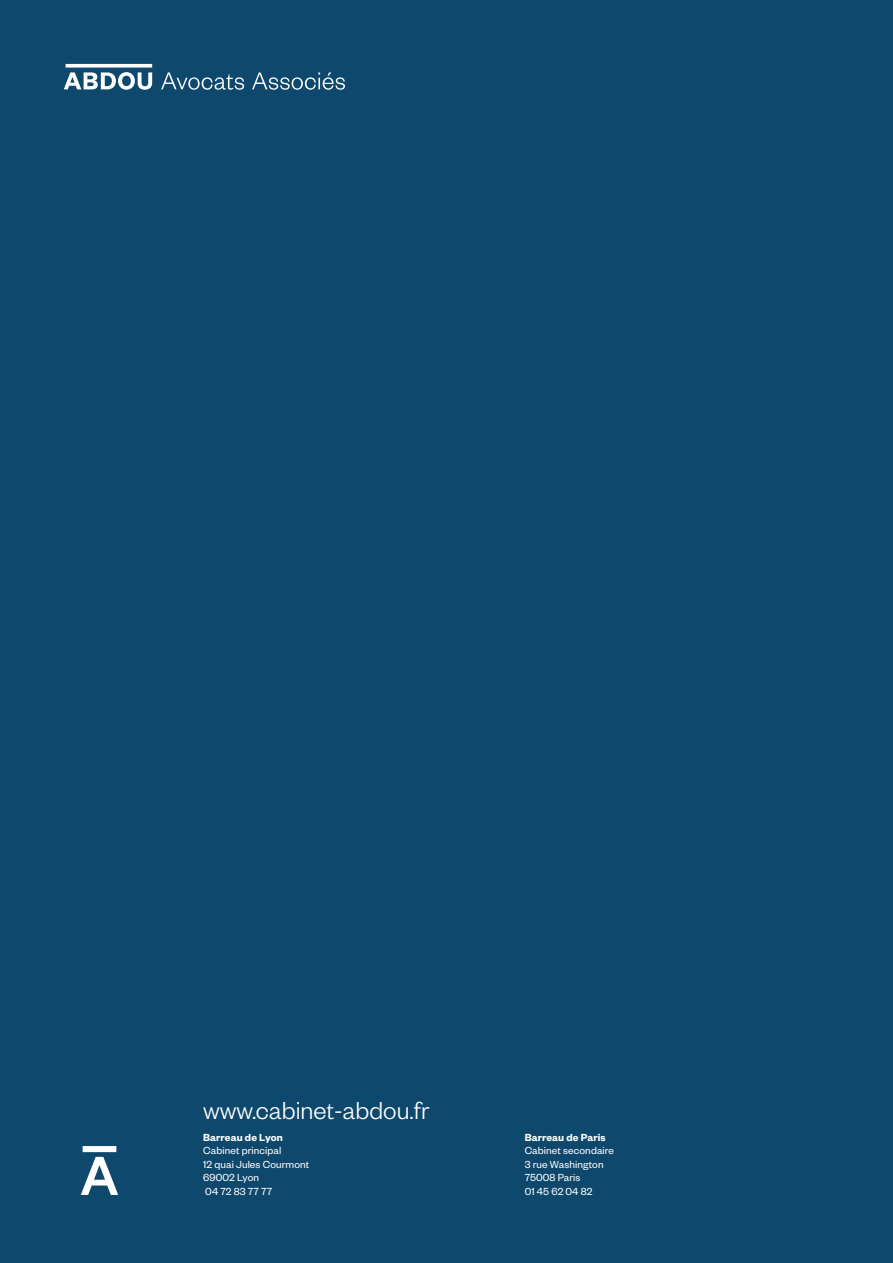
<style>
.page{position:relative;width:893px;height:1263px;background:#0e486d}
.page>*{position:absolute;margin:0;border:0;box-sizing:border-box;transform-origin:0 0}
.t1{font:300 27px "Founders Grotesk";color:#fff}
.t2{font:11.25px/13.5px "Founders Grotesk";letter-spacing:.01em;color:#fff}
.t3{font:600 11.25px "Founders Grotesk";letter-spacing:.01em;color:#fff}
.s1{font-weight:600}
</style>
<div class="page">
<svg style="left:64px;top:72px;width:88px;height:18px"></svg>
<svg style="left:161px;top:72px;width:83px;height:18px"></svg>
<svg style="left:252px;top:72px;width:93px;height:18px"></svg>
<svg style="left:66px;top:64px;width:86px;height:4px"></svg>
<svg style="left:81px;top:1146px;width:37px;height:49px"></svg>
<p class="t1" style="left:203px;top:1094px;width:228px">www.cabinet-abdou.fr</p>
<p class="t3" style="left:203px;top:1130px;width:81px">Barreau de Lyon</p>
<p class="t2" style="left:203px;top:1143px;width:80px">Cabinet principal</p>
<p class="t2" style="left:203px;top:1157px;width:108px">12 quai Jules Courmont</p>
<p class="t2" style="left:203px;top:1170px;width:57px">69002 Lyon</p>
<p class="t2" style="left:205px;top:1184px;width:69px">04 72 83 77 77</p>
<p class="t2" style="left:525px;top:1130px;width:91px"><span class="s1">Barreau de Paris<br></span>Cabinet secondaire</p>
<p class="t2" style="left:525px;top:1157px;width:80px">3 rue Washington</p>
<p class="t2" style="left:525px;top:1170px;width:57px">75008 Paris</p>
<p class="t2" style="left:525px;top:1184px;width:69px">01 45 62 04 82</p>
</div>
